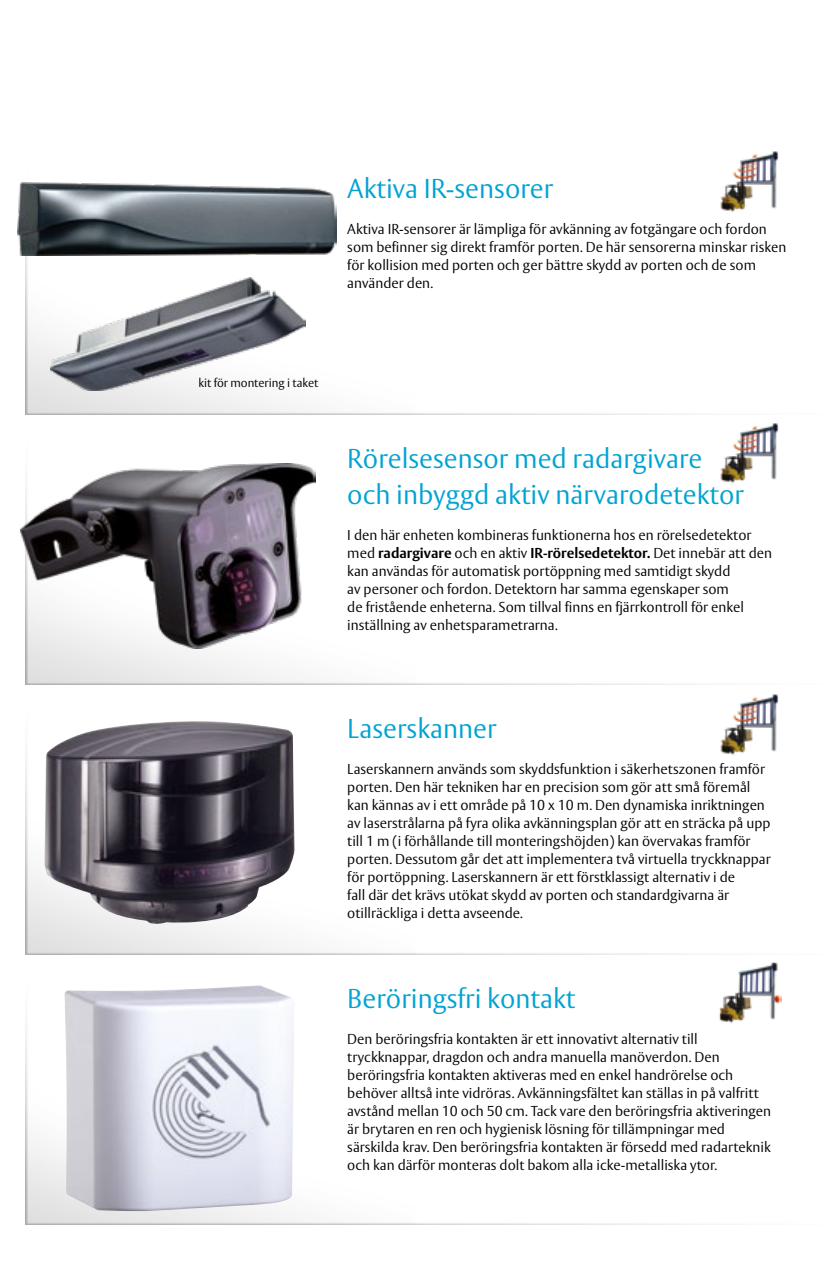
<style>
.page{position:relative;width:830px;height:1263px;background:#fff}
.page>*{position:absolute;margin:0;border:0;box-sizing:border-box;transform-origin:0 0}
.t1{font:300 27px/36px "ASSA Vesta";color:#00a3d2}
.t2{font:300 14.25px/18px "ASSA Vesta";color:#000}
.t3{font:300 12px "ASSA Vesta";letter-spacing:-.005em;color:#000}
.s1{font-weight:700}
</style>
<div class="page">
<img style="left:26px;top:764px;width:605px;height:190px">
<img style="left:26px;top:995px;width:756px;height:229px">
<img style="left:26px;top:470px;width:605px;height:214px">
<img style="left:26px;top:256px;width:605px;height:158px">
<img style="left:17px;top:182px;width:320px;height:74px">
<img style="left:51px;top:278px;width:254px;height:113px">
<img style="left:44px;top:721px;width:250px;height:203px">
<img style="left:20px;top:463px;width:295px;height:185px">
<img style="left:64px;top:985px;width:230px;height:226px">
<img style="left:690px;top:962px;width:90px;height:68px">
<img style="left:720px;top:694px;width:59px;height:61px">
<img style="left:720px;top:423px;width:59px;height:60px">
<img style="left:720px;top:151px;width:59px;height:61px">
<h1 class="t1" style="left:347px;top:172px;width:207px">Aktiva IR-sensorer</h1>
<p class="t2" style="left:347px;top:221px;width:440px">Aktiva IR-sensorer är lämpliga för avkänning av fotgängare och fordon som befinner sig direkt framför porten. De här sensorerna minskar risken för kollision med porten och ger bättre skydd av porten och de som använder den.</p>
<p class="t3" style="left:198px;top:376px;width:121px">kit för montering i taket</p>
<h1 class="t1" style="left:347px;top:442px;width:398px">Rörelsesensor med radargivare och inbyggd aktiv närvarodetektor</h1>
<p class="t2" style="left:347px;top:527px;width:426px">I den här enheten kombineras funktionerna hos en rörelsedetektor med <span class="s1">radargivare</span> och en aktiv <span class="s1">IR-rörelsedetektor.</span> Det innebär att den kan användas för automatisk portöppning med samtidigt skydd<br>av personer och fordon. Detektorn har samma egenskaper som<br>de fristående enheterna. Som tillval finns en fjärrkontroll för enkel inställning av enhetsparametrarna.</p>
<h1 class="t1" style="left:347px;top:712px;width:151px">Laserskanner</h1>
<p class="t2" style="left:347px;top:761px;width:424px">Laserskannern används som skyddsfunktion i säkerhetszonen framför porten. Den här tekniken har en precision som gör att små föremål kan kännas av i ett område på 10 x 10 m. Den dynamiska inriktningen av laserstrålarna på fyra olika avkänningsplan gör att en sträcka på upp till 1 m (i förhållande till monteringshöjden) kan övervakas framför porten. Dessutom går det att implementera två virtuella tryckknappar för portöppning. Laserskannern är ett förstklassigt alternativ i de<br>fall där det krävs utökat skydd av porten och standardgivarna är otillräckliga i detta avseende.</p>
<h1 class="t1" style="left:347px;top:982px;width:229px">Beröringsfri kontakt</h1>
<p class="t2" style="left:347px;top:1031px;width:425px">Den beröringsfria kontakten är ett innovativt alternativ till tryckknappar, dragdon och andra manuella manöverdon. Den beröringsfria kontakten aktiveras med en enkel handrörelse och behöver alltså inte vidröras. Avkänningsfältet kan ställas in på valfritt avstånd mellan 10 och 50 cm. Tack vare den beröringsfria aktiveringen är brytaren en ren och hygienisk lösning för tillämpningar med särskilda krav. Den beröringsfria kontakten är försedd med radarteknik och kan därför monteras dolt bakom alla icke-metalliska ytor.</p>
</div>
